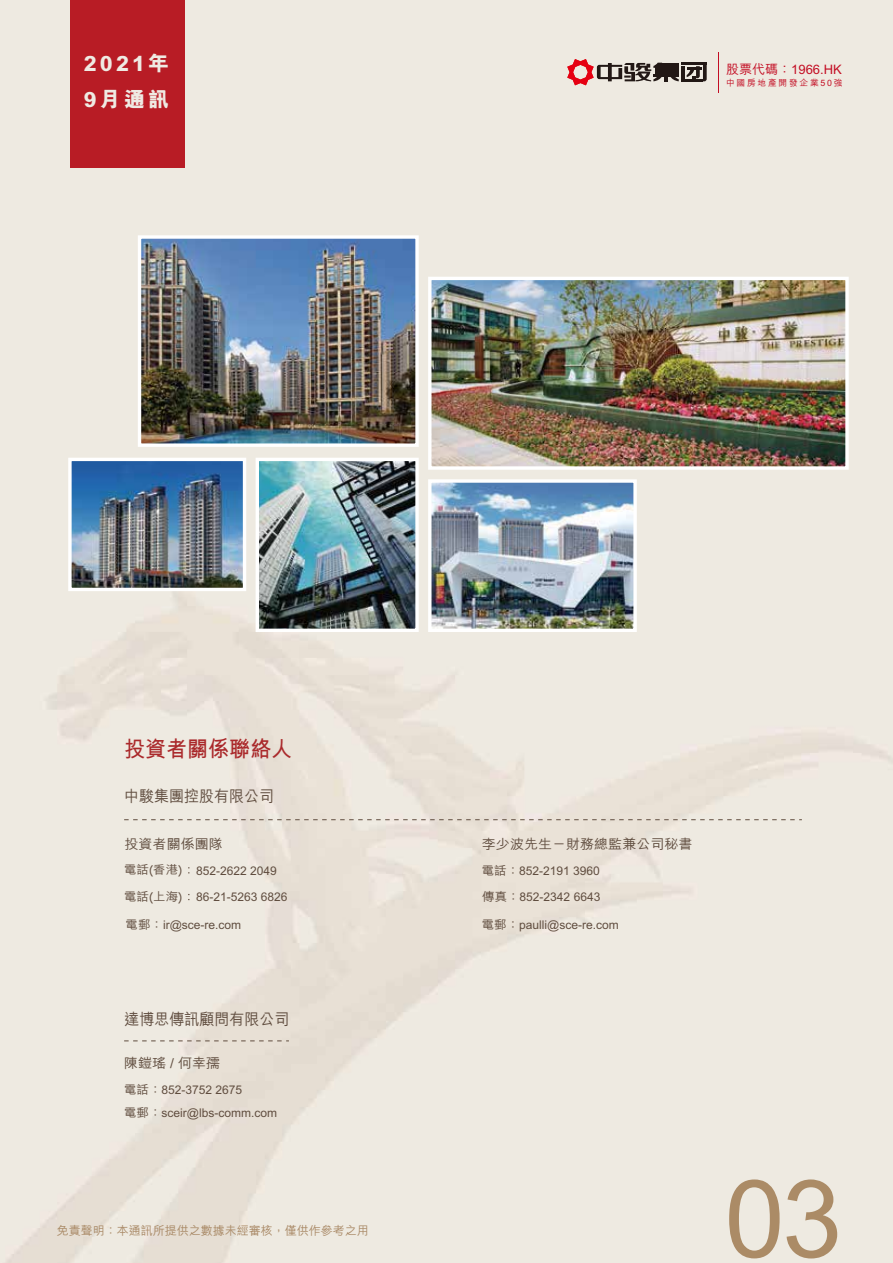
<style>
.page{position:relative;width:893px;height:1263px;background:#fff}
.page>*{position:absolute;margin:0;border:0;box-sizing:border-box;transform-origin:0 0}
.t1{font:108px "Arial";color:#ab8b66}
.t2{font:700 22.2px "M Hei HK";color:#aa292b;scale:.94 1}
.t3{font:800 21px/36px "M Hei HK";letter-spacing:.15em;color:#efeae3}
.t4{font:500 15.9px "M Hei HK";color:#604d3f;scale:.94 1}
.t5{font:500 13.5px "M Hei HK";color:#604d3f;scale:1.04 1}
.t6{font:500 13.05px "M Hei HK";color:#c30d23}
.t7{font:500 12px/23.2px "M Hei HK";color:#604d3f;scale:1.04 1}
.t8{font:500 12px "M Hei HK";color:#a98966}
.t9{font:500 12px "M Hei HK";color:#604d3f}
.t10{font:500 8.7px "M Hei HK";letter-spacing:.2em;color:#c30d23}
</style>
<div class="page">
<img style="left:0;top:0;width:893px;height:1263px">
<img style="left:432px;top:281px;width:413px;height:185px">
<div style="left:428px;top:277px;width:421px;height:193px;border:3px solid #fff"></div>
<img style="left:432px;top:483px;width:201px;height:145px">
<div style="left:428px;top:479px;width:209px;height:153px;border:3px solid #fff"></div>
<img style="left:142px;top:239px;width:273px;height:204px">
<div style="left:138px;top:235px;width:281px;height:212px;border:3px solid #fff"></div>
<img style="left:72px;top:462px;width:170px;height:125px">
<div style="left:68px;top:458px;width:178px;height:133px;border:3px solid #fff"></div>
<img style="left:260px;top:462px;width:155px;height:166px">
<div style="left:256px;top:458px;width:163px;height:174px;border:3px solid #fff"></div>
<div style="left:70px;top:0;width:115px;height:168px;background:#b81c25"></div>
<svg style="left:124px;top:1040px;width:165px;height:1px"></svg>
<svg style="left:124px;top:819px;width:678px;height:1px"></svg>
<hr style="left:718px;top:52px;width:1px;height:40px;background:#c30d23">
<hr style="left:681px;top:63px;width:26px;height:2px;background:#221815">
<hr style="left:681px;top:79px;width:22px;height:2px;background:#221815">
<hr style="left:681px;top:66px;width:4px;height:15px;background:#221815">
<svg style="left:687px;top:65px;width:20px;height:16px"></svg>
<hr style="left:658px;top:64px;width:21px;height:2px;background:#221815">
<hr style="left:658px;top:66px;width:21px;height:2px;background:#221815">
<hr style="left:658px;top:69px;width:21px;height:2px;background:#221815">
<hr style="left:658px;top:71px;width:21px;height:3px;background:#221815">
<hr style="left:653px;top:74px;width:26px;height:3px;background:#221815">
<hr style="left:664px;top:63px;width:4px;height:18px;background:#221815">
<svg style="left:567px;top:59px;width:95px;height:26px;background:#b6918d"></svg>
<svg style="left:670px;top:77px;width:9px;height:4px"></svg>
<h3 class="t3" style="left:84px;top:45px;width:87px">2021年<br>9月通訊</h3>
<p class="t6" style="left:726px;top:59px;width:117px">股票代碼：1966.HK</p>
<p class="t10" style="left:726px;top:77px;width:118px">中國房地產開發企業50強</p>
<h2 class="t2" style="left:124px;top:733px;width:180px">投資者關係聯絡人</h2>
<h3 class="t4" style="left:124px;top:785px;width:161px">中駿集團控股有限公司</h3>
<p class="t5" style="left:125px;top:834px;width:96px">投資者關係團隊</p>
<p class="t7" style="left:124px;top:857px;width:148px">電話(香港) 852-2622 2049</p>
<p class="t7" style="left:124px;top:884px;width:57px">電話(上海)</p>
<p class="t7" style="left:126px;top:912px;width:113px">電郵：ir@sce-re.com</p>
<p class="t9" style="left:196px;top:888px;width:93px">86-21-5263 6826</p>
<h3 class="t4" style="left:124px;top:1007px;width:177px">達博思傳訊顧問有限公司</h3>
<p class="t5" style="left:124px;top:1053px;width:94px">陳鎧瑤 / 何幸孺</p>
<p class="t7" style="left:124px;top:1077px;width:149px">電話：852-3752 2675<br>電郵：sceir@lbs-comm.com</p>
<p class="t8" style="left:57px;top:1222px;width:313px">免責聲明：本通訊所提供之數據未經審核，僅供作參考之用</p>
<p class="t5" style="left:482px;top:834px;width:204px">李少波先生－財務總監兼公司秘書</p>
<p class="t7" style="left:482px;top:857px;width:115px">電話：852-2191 3960</p>
<p class="t7" style="left:482px;top:884px;width:115px">傳真：852-2342 6643</p>
<p class="t7" style="left:482px;top:912px;width:133px">電郵：paulli@sce-re.com</p>
<h1 class="t1" style="left:725px;top:1145px;width:119px">03</h1>
</div>
